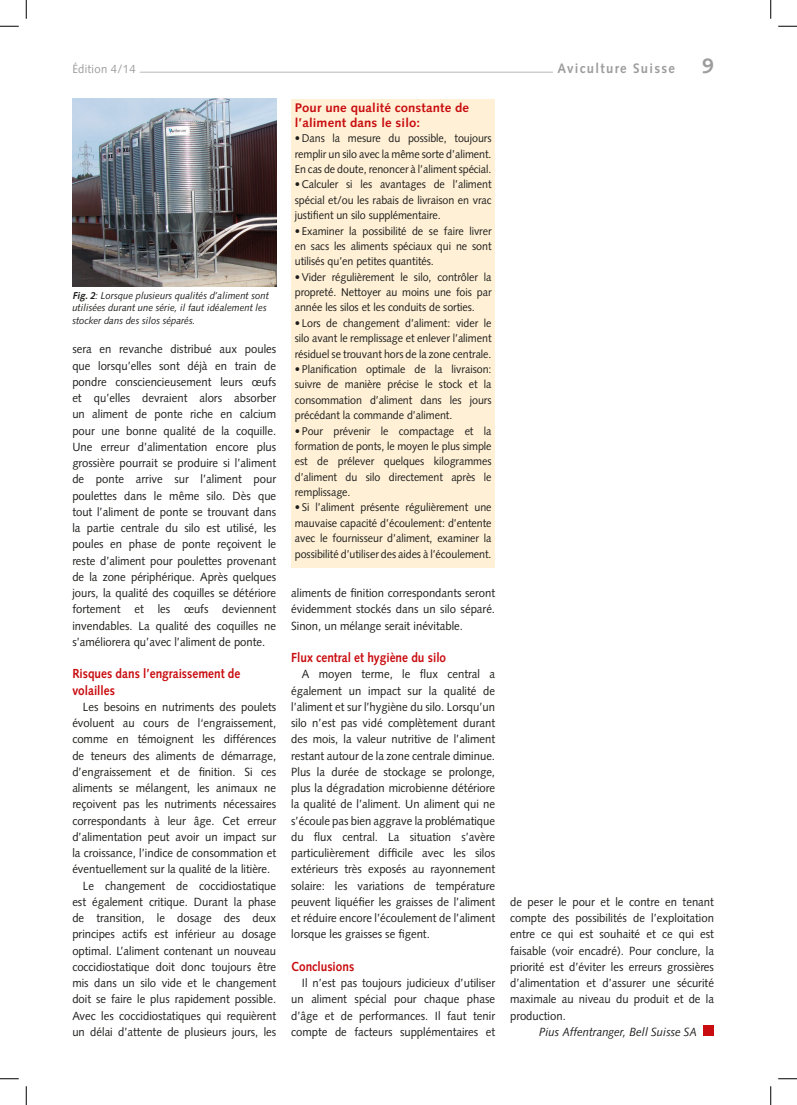
<style>
.page{position:relative;width:797px;height:1105px;background:#fff}
.page>*{position:absolute;margin:0;border:0;box-sizing:border-box;transform-origin:0 0}
.t1{font:700 21.25px "Syntax";color:#9d9d9d}
.t2{font:700 13.75px "Syntax";letter-spacing:.1em;color:#9d9d9d;scale:.95 1}
.t3{font:700 13.12px/16.2px "Syntax";color:#c90c0f;scale:.9 1}
.t4{font:700 12.5px/15px "Syntax";letter-spacing:.01em;color:#c90c0f;scale:1.05 1}
.t5{font:11.88px/16.2px "Syntax";color:#1d1d1b;text-align:justify;scale:.95 1}
.t6{font:italic 11.88px "Syntax";color:#1d1d1b;scale:.95 1}
.t7{font:11.88px "Syntax";letter-spacing:.025em;color:#9d9d9d;scale:.95 1}
.t8{font:11.25px/15.4px "Syntax";letter-spacing:-.005em;color:#1d1d1b;text-align:justify;scale:.95 1}
.t9{font:italic 10px/12.5px "Syntax";color:#1d1d1b;scale:.95 1}
.s1{font-weight:700}
</style>
<div class="page">
<hr style="left:140px;top:72px;width:524px;height:1px;background:#c7c7c6">
<div style="left:553px;top:56px;width:126px;height:18px;background:#fff"></div>
<div style="left:291px;top:99px;width:204px;height:468px;background:#fff0d6"></div>
<img style="left:72px;top:99px;width:204px;height:188px">
<div style="left:703px;top:1025px;width:11px;height:11px;background:#c90c0f"></div>
<svg style="left:0;top:25px;width:19px;height:2px"></svg>
<svg style="left:778px;top:25px;width:19px;height:2px"></svg>
<svg style="left:0;top:1078px;width:19px;height:1px"></svg>
<svg style="left:778px;top:1078px;width:19px;height:1px"></svg>
<svg style="left:25px;top:0;width:2px;height:19px"></svg>
<svg style="left:25px;top:1086px;width:2px;height:19px"></svg>
<svg style="left:770px;top:0;width:1px;height:19px"></svg>
<svg style="left:770px;top:1086px;width:1px;height:19px"></svg>
<p class="t7" style="left:72px;top:62px;width:68px">Édition 4/14</p>
<p class="t2" style="left:557px;top:60px;width:125px">Aviculture Suisse</p>
<h1 class="t1" style="left:702px;top:53px;width:13px">9</h1>
<p class="t9" style="left:72px;top:289px;width:208px"><span class="s1">Fig. 2</span>: Lorsque plusieurs qualités d’aliment sont utilisées durant une série, il faut idéalement les stocker dans des silos séparés.</p>
<p class="t5" style="left:72px;top:341px;width:216px">sera en revanche distribué aux poules que lorsqu’elles sont déjà en train de pondre consciencieusement leurs œufs et qu’elles devraient alors absorber un aliment de ponte riche en calcium pour une bonne qualité de la coquille.<br>Une erreur d’alimentation encore plus grossière pourrait se produire si l’aliment de ponte arrive sur l’aliment pour poulettes dans le même silo. Dès que tout l’aliment de ponte se trouvant dans la partie centrale du silo est utilisé, les poules en phase de ponte reçoivent le reste d’aliment pour poulettes provenant de la zone périphérique. Après quelques jours, la qualité des coquilles se détériore fortement et les œufs deviennent invendables. La qualité des coquilles ne s’améliorera qu’avec l’aliment de ponte.</p>
<p class="t3" style="left:72px;top:666px;width:188px">Risques dans l’engraissement de volailles</p>
<p class="t5" style="left:83px;top:699px;width:205px">Les besoins en nutriments des poulets</p>
<p class="t5" style="left:72px;top:715px;width:216px">évoluent au cours de l‘engraissement,</p>
<p class="t5" style="left:72px;top:731px;width:216px">comme en témoignent les différences</p>
<p class="t5" style="left:72px;top:747px;width:216px">de teneurs des aliments de démarrage,</p>
<p class="t5" style="left:72px;top:764px;width:216px">d’engraissement et de finition. Si ces</p>
<p class="t5" style="left:72px;top:780px;width:216px">aliments se mélangent, les animaux ne</p>
<p class="t5" style="left:72px;top:796px;width:216px">reçoivent pas les nutriments nécessaires</p>
<p class="t5" style="left:72px;top:812px;width:216px">correspondants à leur âge. Cet erreur</p>
<p class="t5" style="left:72px;top:829px;width:216px">d’alimentation peut avoir un impact sur</p>
<p class="t5" style="left:72px;top:845px;width:216px">la croissance, l’indice de consommation et</p>
<p class="t5" style="left:72px;top:861px;width:210px">éventuellement sur la qualité de la litière.</p>
<p class="t5" style="left:83px;top:877px;width:205px">Le changement de coccidiostatique</p>
<p class="t5" style="left:72px;top:894px;width:216px">est également critique. Durant la phase</p>
<p class="t5" style="left:72px;top:910px;width:216px">de transition, le dosage des deux</p>
<p class="t5" style="left:72px;top:926px;width:216px">principes actifs est inférieur au dosage</p>
<p class="t5" style="left:72px;top:942px;width:216px">optimal. L’aliment contenant un nouveau</p>
<p class="t5" style="left:72px;top:958px;width:216px">coccidiostatique doit donc toujours être</p>
<p class="t5" style="left:72px;top:975px;width:216px">mis dans un silo vide et le changement</p>
<p class="t5" style="left:72px;top:991px;width:216px">doit se faire le plus rapidement possible.</p>
<p class="t5" style="left:72px;top:1007px;width:216px">Avec les coccidiostatiques qui requièrent</p>
<p class="t5" style="left:72px;top:1023px;width:216px">un délai d’attente de plusieurs jours, les</p>
<p class="t4" style="left:295px;top:100px;width:168px">Pour une qualité constante de l’aliment dans le silo:</p>
<p class="t8" style="left:295px;top:131px;width:209px">• Dans la mesure du possible, toujours remplir un silo avec la même sorte d’aliment.<br>En cas de doute, renoncer à l’aliment spécial.</p>
<p class="t8" style="left:295px;top:177px;width:209px">• Calculer si les avantages de l’aliment spécial et/ou les rabais de livraison en vrac justifient un silo supplémentaire.</p>
<p class="t8" style="left:295px;top:223px;width:209px">• Examiner la possibilité de se faire livrer en sacs les aliments spéciaux qui ne sont utilisés qu’en petites quantités.</p>
<p class="t8" style="left:295px;top:269px;width:209px">• Vider régulièrement le silo, contrôler la propreté. Nettoyer au moins une fois par année les silos et les conduits de sorties.</p>
<p class="t8" style="left:295px;top:315px;width:209px">• Lors de changement d’aliment: vider le silo avant le remplissage et enlever l’aliment résiduel se trouvant hors de la zone centrale.</p>
<p class="t8" style="left:295px;top:361px;width:209px">• Planification optimale de la livraison: suivre de manière précise le stock et la consommation d’aliment dans les jours précédant la commande d’aliment.</p>
<p class="t8" style="left:295px;top:423px;width:209px">• Pour prévenir le compactage et la formation de ponts, le moyen le plus simple est de prélever quelques kilogrammes d’aliment du silo directement après le remplissage.</p>
<p class="t8" style="left:295px;top:500px;width:209px">• Si l’aliment présente régulièrement une mauvaise capacité d’écoulement: d’entente avec le fournisseur d’aliment, examiner la possibilité d’utiliser des aides à l’écoulement.</p>
<p class="t5" style="left:291px;top:585px;width:216px">aliments de finition correspondants seront évidemment stockés dans un silo séparé.<br>Sinon, un mélange serait inévitable.</p>
<p class="t3" style="left:291px;top:649px;width:174px">Flux central et hygiène du silo</p>
<p class="t5" style="left:291px;top:666px;width:216px;text-indent:11px">A moyen terme, le flux central a également un impact sur la qualité de l’aliment et sur l’hygiène du silo. Lorsqu’un silo n’est pas vidé complètement durant des mois, la valeur nutritive de l’aliment restant autour de la zone centrale diminue.<br>Plus la durée de stockage se prolonge, plus la dégradation microbienne détériore la qualité de l’aliment. Un aliment qui ne s’écoule pas bien aggrave la problématique du flux central. La situation s’avère particulièrement difficile avec les silos extérieurs très exposés au rayonnement solaire: les variations de température peuvent liquéfier les graisses de l’aliment et réduire encore l’écoulement de l’aliment lorsque les graisses se figent.</p>
<p class="t3" style="left:291px;top:958px;width:71px">Conclusions</p>
<p class="t5" style="left:291px;top:975px;width:216px;text-indent:11px">Il n’est pas toujours judicieux d’utiliser un aliment spécial pour chaque phase d’âge et de performances. Il faut tenir compte de facteurs supplémentaires et</p>
<p class="t5" style="left:510px;top:894px;width:216px">de peser le pour et le contre en tenant compte des possibilités de l’exploitation entre ce qui est souhaité et ce qui est faisable (voir encadré). Pour conclure, la priorité est d’éviter les erreurs grossières d’alimentation et d’assurer une sécurité maximale au niveau du produit et de la production.</p>
<p class="t6" style="left:539px;top:1025px;width:168px">Pius Affentranger, Bell Suisse SA</p>
</div>
